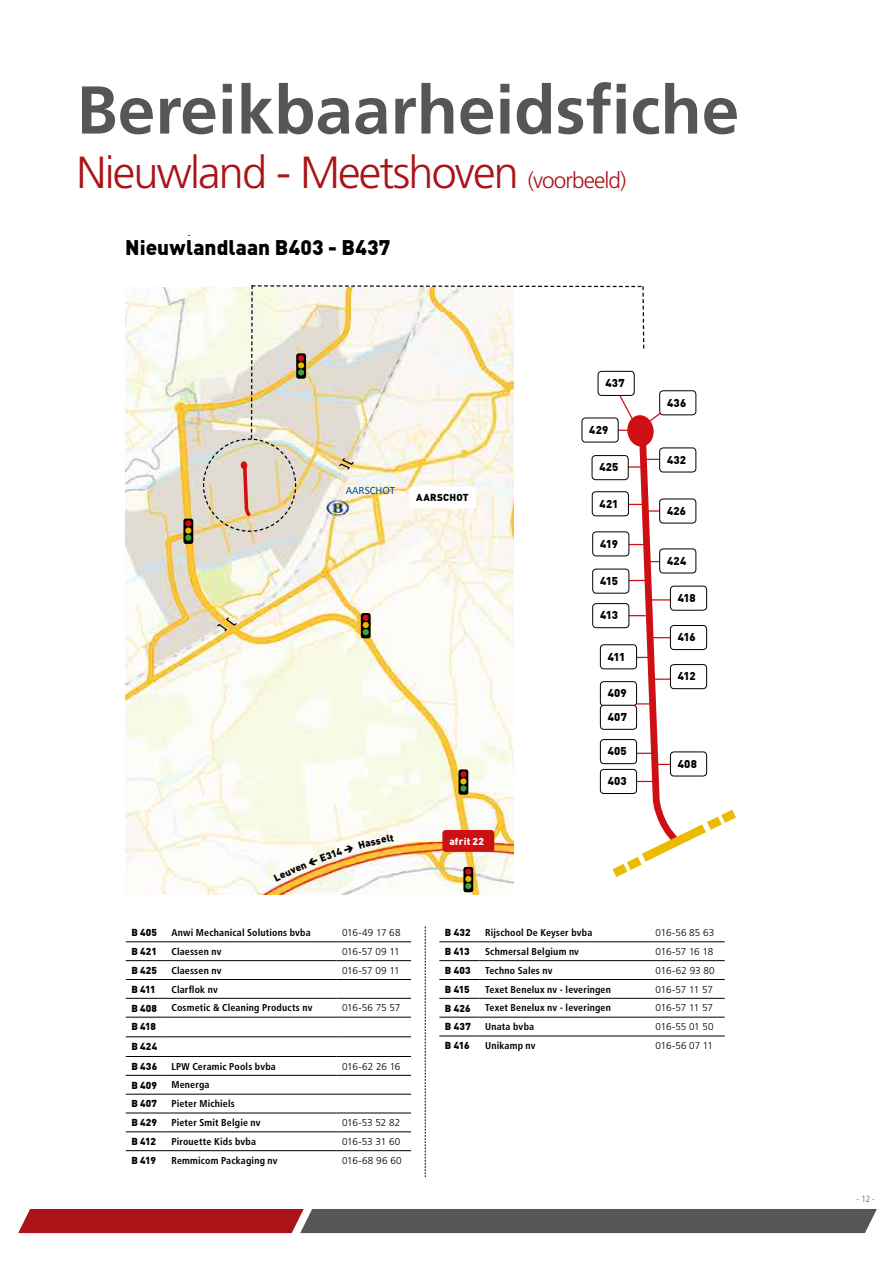
<style>
.page{position:relative;width:893px;height:1263px;background:#fff}
.page>*{position:absolute;margin:0;border:0;box-sizing:border-box;transform-origin:0 0}
.t1{font:700 67.5px "Frutiger";color:#565655}
.t2{font:300 45px "Frutiger";letter-spacing:-.04em;color:#aa1418}
.t3{font:900 20.7px "DIN";letter-spacing:.005em;color:#000}
.t4{font:900 11.25px/23.5px "DIN";letter-spacing:.02em;color:#000}
.t5{font:11.1px "Calibri";letter-spacing:-.005em;color:#004da8}
.t6{font:700 condensed 9.9px "Frutiger";letter-spacing:.015em;color:#000}
.t7{font:300 9.9px "Frutiger";letter-spacing:-.025em;color:#000}
.t8{font:900 9.9px/19.6px "DIN";letter-spacing:.02em;color:#000;text-align:justify}
.t9{font:900 9.9px "DIN";letter-spacing:.02em;color:#fff}
.t10{font:300 condensed 9px "Frutiger";color:#565655}
.s1{font-size:22.5px}
</style>
<div class="page">
<svg style="left:18px;top:1209px;width:859px;height:24px;background:#744545"></svg>
<svg style="left:126px;top:287px;width:76px;height:608px"></svg>
<svg style="left:183px;top:519px;width:10px;height:25px"></svg>
<svg style="left:185px;top:520px;width:6px;height:6px"></svg>
<div style="left:185px;top:527px;width:6px;height:7px;background:#ebbb00;border-radius:50%"></div>
<svg style="left:185px;top:535px;width:6px;height:6px"></svg>
<hr style="left:126px;top:941px;width:40px;height:1px;background:#000">
<hr style="left:166px;top:941px;width:170px;height:1px;background:#000">
<hr style="left:126px;top:960px;width:40px;height:1px;background:#000">
<hr style="left:166px;top:960px;width:170px;height:1px;background:#000">
<hr style="left:126px;top:979px;width:40px;height:1px;background:#000">
<hr style="left:166px;top:979px;width:170px;height:1px;background:#000">
<hr style="left:126px;top:998px;width:40px;height:1px;background:#000">
<hr style="left:166px;top:998px;width:170px;height:1px;background:#000">
<hr style="left:126px;top:1017px;width:40px;height:1px;background:#000">
<hr style="left:166px;top:1017px;width:170px;height:1px;background:#000">
<hr style="left:126px;top:1036px;width:40px;height:1px;background:#000">
<hr style="left:166px;top:1036px;width:170px;height:1px;background:#000">
<hr style="left:126px;top:1056px;width:40px;height:1px;background:#000">
<hr style="left:166px;top:1056px;width:170px;height:1px;background:#000">
<hr style="left:126px;top:1075px;width:40px;height:1px;background:#000">
<hr style="left:166px;top:1075px;width:170px;height:1px;background:#000">
<hr style="left:126px;top:1094px;width:40px;height:1px;background:#000">
<hr style="left:166px;top:1131px;width:170px;height:1px;background:#000">
<hr style="left:126px;top:1150px;width:40px;height:1px;background:#000">
<hr style="left:166px;top:1150px;width:170px;height:1px;background:#000">
<hr style="left:166px;top:1094px;width:170px;height:1px;background:#000">
<hr style="left:166px;top:1113px;width:170px;height:1px;background:#000">
<hr style="left:126px;top:1113px;width:40px;height:1px;background:#000">
<hr style="left:126px;top:1131px;width:40px;height:1px;background:#000">
<svg style="left:202px;top:285px;width:534px;height:892px"></svg>
<h1 class="t1" style="left:77px;top:70px;width:664px">Bereikbaarheidsfiche</h1>
<h2 class="t2" style="left:77px;top:147px;width:551px">Nieuwland - Meetshoven <span class="s1">(voorbeeld)</span></h2>
<h3 class="t3" style="left:125px;top:234px;width:267px">Nieuwlandlaan B403 - B437</h3>
<p class="t5" style="left:346px;top:484px;width:51px">AARSCHOT</p>
<p class="t8" style="left:416px;top:487px;width:54px">AARSCHOT</p>
<p class="t9" style="left:449px;top:834px;width:36px">afrit 22</p>
<p class="t4" style="left:605px;top:371px;width:21px">437</p>
<p class="t4" style="left:589px;top:417px;width:21px">429</p>
<p class="t4" style="left:599px;top:455px;width:21px">425</p>
<p class="t4" style="left:600px;top:491px;width:20px">421</p>
<p class="t4" style="left:600px;top:531px;width:19px">419</p>
<p class="t4" style="left:600px;top:568px;width:19px">415</p>
<p class="t4" style="left:600px;top:603px;width:19px">413</p>
<p class="t4" style="left:608px;top:644px;width:19px">411</p>
<p class="t4" style="left:608px;top:681px;width:21px">409<br>407</p>
<p class="t4" style="left:608px;top:739px;width:21px">405</p>
<p class="t4" style="left:608px;top:769px;width:21px">403</p>
<p class="t4" style="left:667px;top:390px;width:21px">436</p>
<p class="t4" style="left:667px;top:447px;width:21px">432</p>
<p class="t4" style="left:667px;top:498px;width:21px">426</p>
<p class="t4" style="left:667px;top:548px;width:21px">424</p>
<p class="t4" style="left:678px;top:585px;width:19px">418</p>
<p class="t4" style="left:678px;top:625px;width:19px">416</p>
<p class="t4" style="left:678px;top:664px;width:19px">412</p>
<p class="t4" style="left:678px;top:751px;width:21px">408</p>
<p class="t8" style="left:131px;top:922px;width:27px">B 405</p>
<p class="t6" style="left:171px;top:927px;width:141px">Anwi Mechanical Solutions bvba</p>
<p class="t7" style="left:342px;top:927px;width:60px">016-49 17 68</p>
<p class="t8" style="left:131px;top:941px;width:27px">B 421</p>
<p class="t6" style="left:171px;top:945px;width:52px">Claessen nv</p>
<p class="t7" style="left:342px;top:946px;width:59px">016-57 09 11</p>
<p class="t8" style="left:131px;top:960px;width:27px">B 425</p>
<p class="t6" style="left:171px;top:964px;width:52px">Claessen nv</p>
<p class="t7" style="left:342px;top:965px;width:59px">016-57 09 11</p>
<p class="t8" style="left:131px;top:979px;width:26px">B 411</p>
<p class="t6" style="left:171px;top:983px;width:48px">Clarflok nv</p>
<p class="t8" style="left:131px;top:997px;width:27px">B 408</p>
<p class="t6" style="left:171px;top:1002px;width:143px">Cosmetic &amp; Cleaning Products nv</p>
<p class="t7" style="left:342px;top:1002px;width:60px">016-56 75 57</p>
<p class="t8" style="left:131px;top:1016px;width:27px">B 418<br>B 424<br>B 436</p>
<p class="t6" style="left:171px;top:1060px;width:106px">LPW Ceramic Pools bvba</p>
<p class="t7" style="left:342px;top:1060px;width:60px">016-62 26 16</p>
<p class="t8" style="left:131px;top:1074px;width:27px">B 409</p>
<p class="t6" style="left:171px;top:1079px;width:40px">Menerga</p>
<p class="t8" style="left:131px;top:1093px;width:27px">B 407</p>
<p class="t6" style="left:171px;top:1098px;width:65px">Pieter Michiels</p>
<p class="t8" style="left:131px;top:1112px;width:27px">B 429</p>
<p class="t6" style="left:171px;top:1117px;width:91px">Pieter Smit Belgie nv</p>
<p class="t7" style="left:342px;top:1117px;width:60px">016-53 52 82</p>
<p class="t8" style="left:131px;top:1131px;width:26px">B 412</p>
<p class="t6" style="left:171px;top:1136px;width:86px">Pirouette Kids bvba</p>
<p class="t7" style="left:342px;top:1136px;width:60px">016-53 31 60</p>
<p class="t8" style="left:131px;top:1150px;width:26px">B 419</p>
<p class="t6" style="left:171px;top:1154px;width:108px">Remmicom Packaging nv</p>
<p class="t7" style="left:342px;top:1155px;width:61px">016-68 96 60</p>
<p class="t8" style="left:445px;top:922px;width:27px">B 432</p>
<p class="t6" style="left:485px;top:927px;width:109px">Rijschool De Keyser bvba</p>
<p class="t7" style="left:656px;top:927px;width:60px">016-56 85 63</p>
<p class="t8" style="left:445px;top:941px;width:26px">B 413</p>
<p class="t6" style="left:485px;top:945px;width:95px">Schmersal Belgium nv</p>
<p class="t7" style="left:656px;top:946px;width:59px">016-57 16 18</p>
<p class="t8" style="left:445px;top:960px;width:27px">B 403</p>
<p class="t6" style="left:485px;top:964px;width:69px">Techno Sales nv</p>
<p class="t7" style="left:656px;top:965px;width:61px">016-62 93 80</p>
<p class="t8" style="left:445px;top:979px;width:26px">B 415</p>
<p class="t6" style="left:485px;top:983px;width:127px">Texet Benelux nv - leveringen</p>
<p class="t7" style="left:656px;top:983px;width:59px">016-57 11 57</p>
<p class="t8" style="left:445px;top:997px;width:27px">B 426</p>
<p class="t6" style="left:485px;top:1002px;width:127px">Texet Benelux nv - leveringen</p>
<p class="t7" style="left:656px;top:1002px;width:59px">016-57 11 57</p>
<p class="t8" style="left:445px;top:1016px;width:27px">B 437</p>
<p class="t6" style="left:485px;top:1021px;width:51px">Unata bvba</p>
<p class="t7" style="left:656px;top:1021px;width:60px">016-55 01 50</p>
<p class="t8" style="left:445px;top:1035px;width:26px">B 416</p>
<p class="t6" style="left:485px;top:1040px;width:52px">Unikamp nv</p>
<p class="t7" style="left:656px;top:1040px;width:59px">016-56 07 11</p>
<p class="t10" style="left:857px;top:1194px;width:20px">- 12 -</p>
</div>
